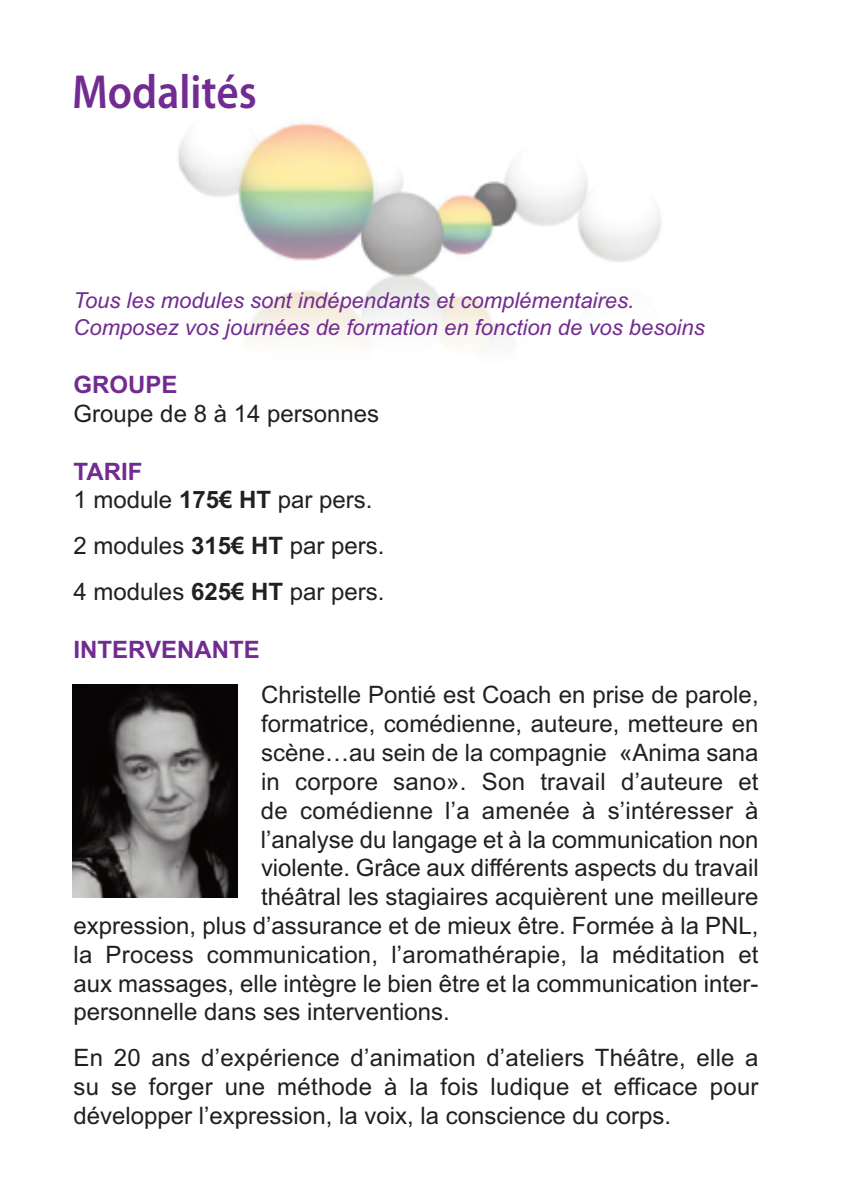
<style>
.page{position:relative;width:842px;height:1191px;background:#fff}
.page>*{position:absolute;margin:0;border:0;box-sizing:border-box;transform-origin:0 0}
.t1{font:600 48px "Myriad Pro";color:#722b91;scale:.9 1}
.t2{font:24px/28.8px "Arial";color:#231f20}
.t3{font:700 24px "Arial";color:#722b91}
.t4{font:italic 22px/27.8px "Arial";color:#722b91}
.s1{font-weight:700;color:#722b91}
.s2{font-weight:700}
</style>
<div class="page">
<img style="left:178px;top:123px;width:483px;height:224px">
<img style="left:72px;top:684px;width:165px;height:213px">
<h1 class="t1" style="left:72px;top:74px;width:207px">Modalités</h1>
<p class="t4" style="left:74px;top:286px;width:633px">Tous les modules sont indépendants et complémentaires.<br>Composez vos journées de formation en fonction de vos besoins</p>
<p class="t3" style="left:74px;top:371px;width:106px">GROUPE</p>
<p class="t2" style="left:74px;top:399px;width:307px">Groupe de 8 à 14 personnes</p>
<p class="t2" style="left:74px;top:457px;width:300px"><span class="s1">TARIF<br></span>1 module <span class="s2">175€ HT</span> par pers.</p>
<p class="t2" style="left:74px;top:523px;width:312px;line-height:45.8px">2 modules <span class="s2">315€ HT</span> par pers.<br>4 modules <span class="s2">625€ HT</span> par pers.</p>
<p class="t3" style="left:74px;top:635px;width:188px">INTERVENANTE</p>
<p class="t2" style="left:261px;top:681px;width:499px">Christelle Pontié est Coach en prise de parole,</p>
<p class="t2" style="left:261px;top:709px;width:499px">formatrice, comédienne, auteure, metteure en</p>
<p class="t2" style="left:261px;top:738px;width:499px">scène…au sein de la compagnie «Anima sana</p>
<p class="t2" style="left:261px;top:767px;width:499px">in corpore sano». Son travail d’auteure et</p>
<p class="t2" style="left:261px;top:796px;width:499px">de comédienne l’a amenée à s’intéresser à</p>
<p class="t2" style="left:261px;top:825px;width:499px">l’analyse du langage et à la communication non</p>
<p class="t2" style="left:261px;top:853px;width:499px">violente. Grâce aux différents aspects du travail</p>
<p class="t2" style="left:261px;top:882px;width:499px">théâtral les stagiaires acquièrent une meilleure</p>
<p class="t2" style="left:74px;top:911px;width:686px">expression, plus d’assurance et de mieux être. Formée à la PNL,</p>
<p class="t2" style="left:74px;top:940px;width:686px">la Process communication, l’aromathérapie, la méditation et</p>
<p class="t2" style="left:74px;top:969px;width:686px">aux massages, elle intègre le bien être et la communication inter-</p>
<p class="t2" style="left:74px;top:997px;width:378px">personnelle dans ses interventions.</p>
<p class="t2" style="left:74px;top:1043px;width:686px;text-align:justify">En 20 ans d’expérience d’animation d’ateliers Théâtre, elle a su se forger une méthode à la fois ludique et efficace pour développer l’expression, la voix, la conscience du corps.</p>
</div>
